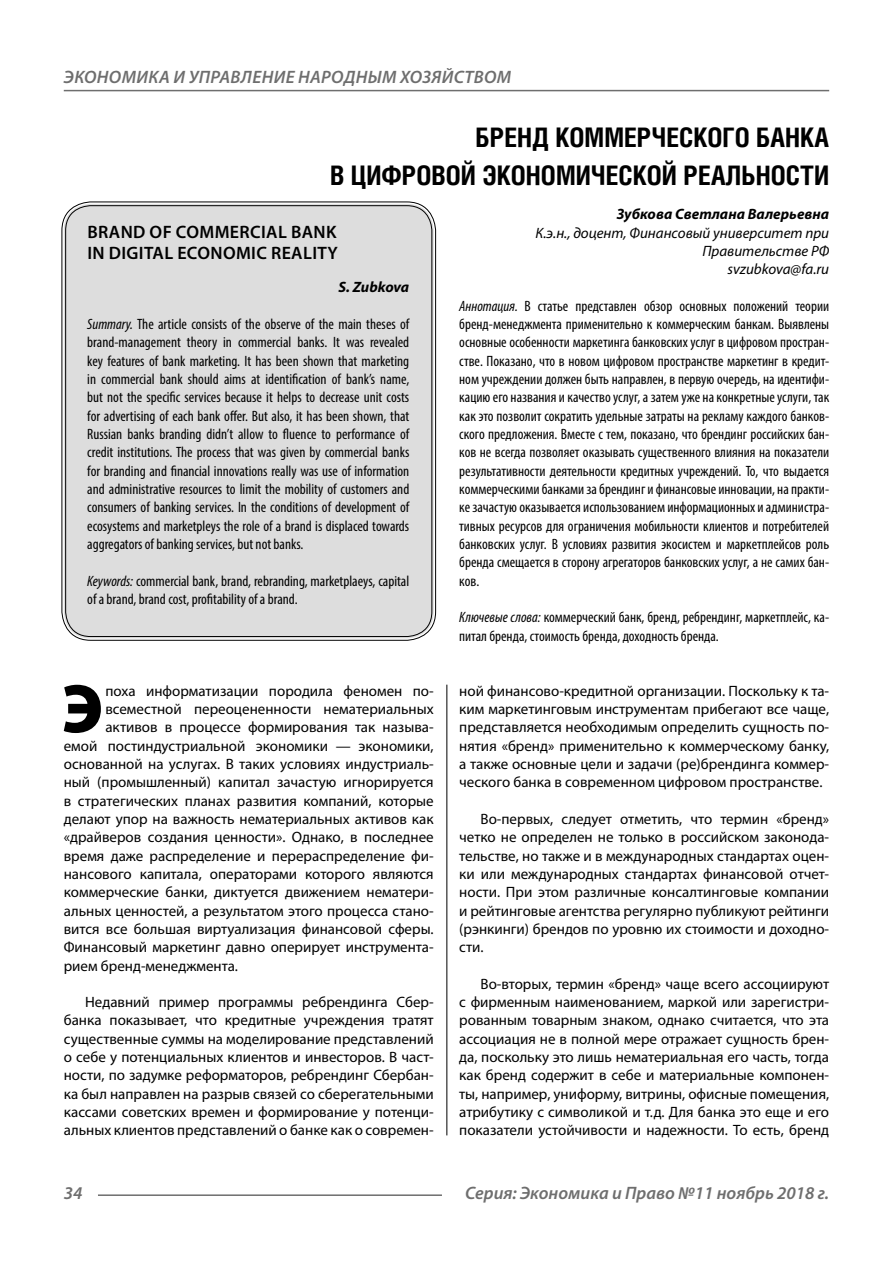
<style>
.page{position:relative;width:893px;height:1263px;background:#fff}
.page>*{position:absolute;margin:0;border:0;box-sizing:border-box;transform-origin:0 0}
.Bukvica{font:900 69.3px "Myriad Pro";color:#000}
.Header{font:700 27px/37.5px "Helios Cond";color:#000;text-align:right}
.t1{font:italic 600 18px "Myriad Pro";color:#6e6e6e}
.Header-eng{font:600 18px/21.6px "Myriad Pro";letter-spacing:.02em;color:#000}
.Normal{font:15px/18.3px "Myriad Pro";color:#000;text-align:justify}
.Annotation-rus{font:condensed 15px/18.3px "Myriad Pro";color:#000;text-align:justify}
.Annotation-eng{font:condensed 15px/18.3px "Myriad Pro";color:#000;text-align:justify}
.Bukvica-2{font:15px "Myriad Pro";color:#000}
.Author-doc{font:italic 15px/18.3px "Myriad Pro";color:#000;text-align:right}
.Author{font:italic 700 15px "Myriad Pro";color:#000}
.Author-email{font:italic 15px "Myriad Pro";color:#000}
.Author-eng{font:italic 700 15px "Myriad Pro";letter-spacing:-.005em;color:#000}
.s1{font-style:italic}
</style>
<div class="page">
<hr style="left:446px;top:685px;width:1px;height:450px;background:#000">
<div style="left:64px;top:204px;width:370px;height:434px;background:#ddd;border-radius:27px"></div>
<hr style="left:98px;top:1194px;width:344px;height:2px;background:#6e6e6e">
<hr style="left:64px;top:90px;width:765px;height:1px;background:#6e6e6e">
<p class="t1" style="left:64px;top:66px;width:24px">Экономика</p>
<p class="t1" style="left:174px;top:66px;width:27px">и управление</p>
<p class="t1" style="left:298px;top:66px;width:13px">народн</p>
<p class="t1" style="left:368px;top:66px;width:99px">ым хозяйством</p>
<p class="Header" style="left:330px;top:118px;width:501px">БРЕНД КОММЕРЧЕСКОГО БАНКА<br>В ЦИФРОВОЙ ЭКОНОМИЧЕСКОЙ РЕАЛЬНОСТИ</p>
<p class="Author" style="left:617px;top:204px;width:214px">Зубкова Светлана Валерьевна</p>
<p class="Author-doc" style="left:535px;top:223px;width:295px">К.э.н., доцент, Финансовый университет при<br>Правительстве РФ</p>
<p class="Author-email" style="left:727px;top:260px;width:103px">svzubkova@fa.ru</p>
<p class="Annotation-rus" style="left:459px;top:296px;width:371px"><span class="s1">Аннотация.</span> В статье представлен обзор основных положений теории бренд-менеджмента применительно к коммерческим банкам. Выявлены основные особенности маркетинга банковских услуг в цифровом простран&shy;стве. Показано, что в новом цифровом пространстве маркетинг в кредит&shy;ном учреждении должен быть направлен, в первую очередь, на идентифи&shy;кацию его названия и качество услуг, а затем уже на конкретные услуги, так как это позволит сократить удельные затраты на рекламу каждого банков&shy;ского предложения. Вместе с тем, показано, что брендинг российских бан&shy;ков не всегда позволяет оказывать существенного влияния на показатели результативности деятельности кредитных учреждений. То, что выдается коммерческими банками за брендинг и финансовые инновации, на практи&shy;ке зачастую оказывается использованием информационных и администра&shy;тивных ресурсов для ограничения мобильности клиентов и потребителей банковских услуг. В условиях развития экосистем и маркетплейсов роль бренда смещается в сторону агрегаторов банковских услуг, а не самих бан&shy;ков.</p>
<p class="Annotation-rus" style="left:459px;top:608px;width:371px"><span class="s1">Ключевые слова:</span> коммерческий банк, бренд, ребрендинг, маркетплейс, ка&shy;питал бренда, стоимость бренда, доходность бренда.</p>
<p class="Header-eng" style="left:87px;top:220px;width:252px">BRAND OF COMMERCIAL BANK<br>IN DIGITAL ECONOMIC REALITY</p>
<p class="Author-eng" style="left:338px;top:278px;width:72px">S. Zubkova</p>
<p class="Annotation-eng" style="left:87px;top:315px;width:324px"><span class="s1">Summary.</span> The article consists of the observe of the main theses of brand-management theory in commercial banks. It was revealed key features of bank marketing. It has been shown that marketing in commercial bank should aims at identification of bank’s name, but not the specific services because it helps to decrease unit costs for advertising of each bank offer. But also, it has been shown, that Russian banks branding didn’t allow to fluence to performance of credit institutions. The process that was given by commercial banks for branding and financial innovations really was use of information and administrative resources to limit the mobility of customers and consumers of banking services. In the conditions of development of ecosystems and marketpleys the role of a brand is displaced towards aggregators of banking services, but not banks.</p>
<p class="Annotation-eng" style="left:87px;top:571px;width:323px"><span class="s1">Keywords:</span> commercial bank, brand, rebranding, marketplaeys, capital of a brand, brand cost, profitability of a brand.</p>
<p class="Bukvica" style="left:62px;top:663px;width:43px">Э</p>
<p class="Bukvica-2" style="left:105px;top:681px;width:330px">поха информатизации породила феномен по-</p>
<p class="Bukvica-2" style="left:105px;top:700px;width:330px">всеместной переоцененности нематериальных</p>
<p class="Bukvica-2" style="left:105px;top:718px;width:330px">активов в процессе формирования так называ-</p>
<p class="Bukvica-2" style="left:64px;top:736px;width:371px">емой постиндустриальной экономики — экономики,</p>
<p class="Bukvica-2" style="left:64px;top:755px;width:371px">основанной на услугах. В таких условиях индустриаль-</p>
<p class="Bukvica-2" style="left:64px;top:773px;width:371px">ный (промышленный) капитал зачастую игнорируется</p>
<p class="Bukvica-2" style="left:64px;top:791px;width:371px">в стратегических планах развития компаний, которые</p>
<p class="Bukvica-2" style="left:64px;top:810px;width:371px">делают упор на важность нематериальных активов как</p>
<p class="Bukvica-2" style="left:64px;top:828px;width:371px">«драйверов создания ценности». Однако, в последнее</p>
<p class="Bukvica-2" style="left:64px;top:846px;width:371px">время даже распределение и перераспределение фи-</p>
<p class="Bukvica-2" style="left:64px;top:864px;width:371px">нансового капитала, операторами которого являются</p>
<p class="Bukvica-2" style="left:64px;top:883px;width:371px">коммерческие банки, диктуется движением нематери-</p>
<p class="Bukvica-2" style="left:64px;top:901px;width:371px">альных ценностей, а результатом этого процесса стано-</p>
<p class="Bukvica-2" style="left:64px;top:919px;width:371px">вится все большая виртуализация финансовой сферы.</p>
<p class="Bukvica-2" style="left:64px;top:938px;width:371px">Финансовый маркетинг давно оперирует инструмента-</p>
<p class="Bukvica-2" style="left:64px;top:956px;width:176px">рием бренд-менеджмента.</p>
<p class="Normal" style="left:64px;top:993px;width:371px;text-indent:21px">Недавний пример программы ребрендинга Сбер&shy;банка показывает, что кредитные учреждения тратят существенные суммы на моделирование представлений о себе у потенциальных клиентов и инвесторов. В част&shy;ности, по задумке реформаторов, ребрендинг Сбербан&shy;ка был направлен на разрыв связей со сберегательными кассами советских времен и формирование у потенци&shy;альных клиентов представлений о банке как о современ-</p>
<p class="Normal" style="left:459px;top:681px;width:371px">ной финансово-кредитной организации. Поскольку к та&shy;ким маркетинговым инструментам прибегают все чаще, представляется необходимым определить сущность по&shy;нятия «бренд» применительно к коммерческому банку, а также основные цели и задачи (ре)брендинга коммер&shy;ческого банка в современном цифровом пространстве.</p>
<p class="Normal" style="left:459px;top:809px;width:371px;text-indent:21px">Во-первых, следует отметить, что термин «бренд» четко не определен не только в российском законода&shy;тельстве, но также и в международных стандартах оцен&shy;ки или международных стандартах финансовой отчет&shy;ности. При этом различные консалтинговые компании и рейтинговые агентства регулярно публикуют рейтинги (рэнкинги) брендов по уровню их стоимости и доходно&shy;сти.</p>
<p class="Normal" style="left:459px;top:974px;width:371px;text-indent:21px">Во-вторых, термин «бренд» чаще всего ассоциируют с фирменным наименованием, маркой или зарегистри&shy;рованным товарным знаком, однако считается, что эта ассоциация не в полной мере отражает сущность брен&shy;да, поскольку это лишь нематериальная его часть, тогда как бренд содержит в себе и материальные компонен&shy;ты, например, униформу, витрины, офисные помещения, атрибутику с символикой и т.д. Для банка это еще и его показатели устойчивости и надежности. То есть, бренд</p>
<p class="t1" style="left:64px;top:1182px;width:20px">34</p>
<p class="t1" style="left:465px;top:1182px;width:366px">Серия: Экономика и Право №11 ноябрь 2018 г.</p>
</div>
